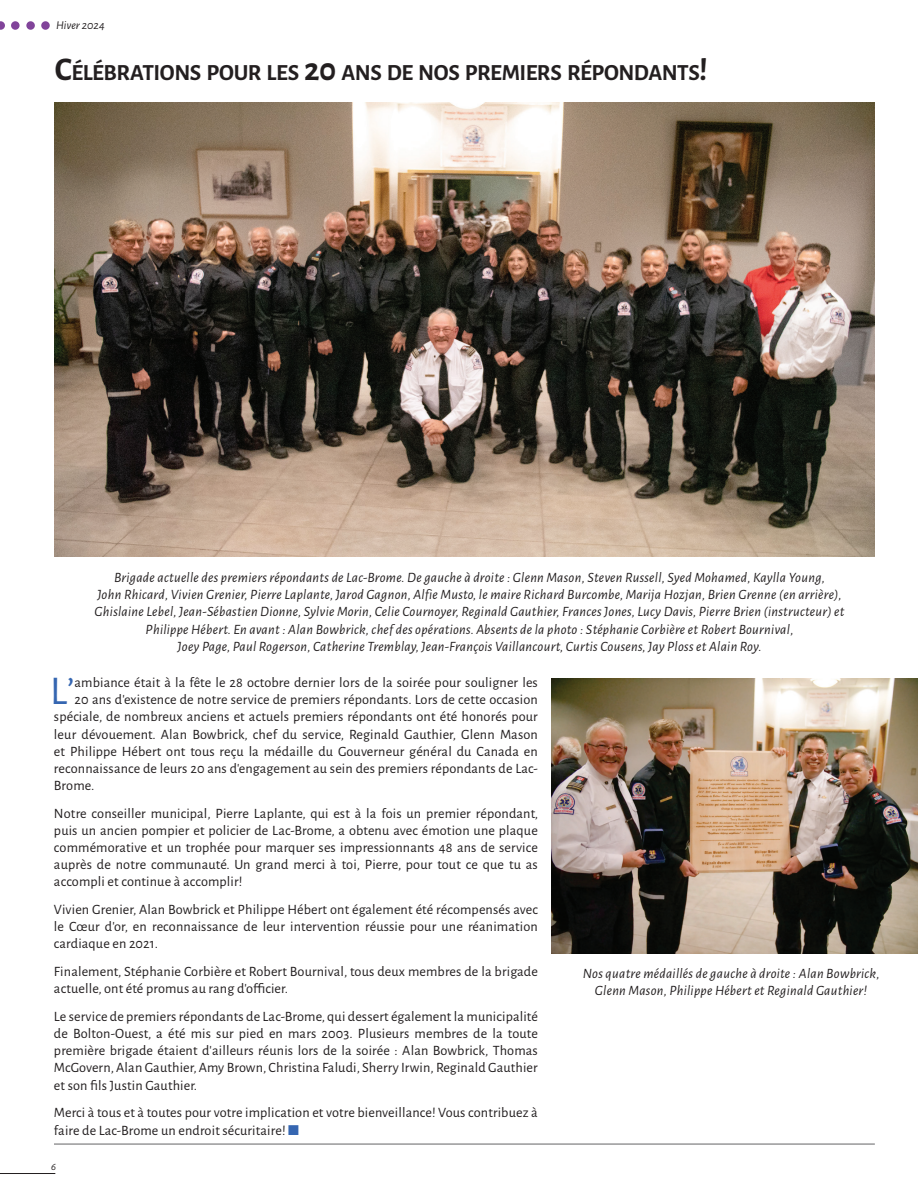
<style>
.page{position:relative;width:918px;height:1188px;background:#fff}
.page>*{position:absolute;margin:0;border:0;box-sizing:border-box;transform-origin:0 0}
.t1{font:40.95px "Alegreya Sans";color:#3566b1}
.t2{font:700 23.1px "Alegreya Sans";letter-spacing:-.02em;color:#231f20}
.t3{font:14.25px/17.1px "Alegreya Sans";letter-spacing:.01em;color:#231f20;text-align:justify}
.t4{font:italic 14.25px/17.1px "Alegreya Sans";letter-spacing:.02em;color:#231f20;text-align:center}
.t5{font:italic 12px "Alegreya Sans";color:#231f20}
.t6{font:italic 10.5px "Alegreya Sans";color:#231f20}
.s1{font-size:33px}
.s2{color:#3566b1}
</style>
<div class="page">
<hr style="left:0;top:1173px;width:55px;height:1px;background:#231f20">
<svg style="left:0;top:21px;width:5px;height:9px"></svg>
<div style="left:11px;top:21px;width:9px;height:9px;background:#81449a;border-radius:50%"></div>
<div style="left:26px;top:21px;width:9px;height:9px;background:#81449a;border-radius:50%"></div>
<div style="left:41px;top:21px;width:9px;height:9px;background:#81449a;border-radius:50%"></div>
<img style="left:54px;top:103px;width:821px;height:454px">
<hr style="left:54px;top:1144px;width:821px;height:1px;background:#636366">
<img style="left:551px;top:679px;width:367px;height:274px">
<p class="t5" style="left:56px;top:17px;width:50px">Hiver 2024</p>
<h2 class="t2" style="left:55px;top:56px;width:655px"><span class="s1">C</span>ÉLÉBRATIONS POUR LES <span class="s1">20</span> ANS DE NOS PREMIERS RÉPONDANTS<span class="s1">!</span></h2>
<p class="t4" style="left:95px;top:568px;width:751px">Brigade actuelle des premiers répondants de Lac-Brome. De gauche à droite : Glenn Mason, Steven Russell, Syed Mohamed, Kaylla Young,<br>John Rhicard, Vivien Grenier, Pierre Laplante, Jarod Gagnon, Alfie Musto, le maire Richard Burcombe, Marija Hozjan, Brien Grenne (en arrière), Ghislaine Lebel, Jean-Sébastien Dionne, Sylvie Morin, Celie Cournoyer, Reginald Gauthier, Frances Jones, Lucy Davis, Pierre Brien (instructeur) et Philippe Hébert. En avant : Alan Bowbrick, chef des opérations. Absents de la photo : Stéphanie Corbière et Robert Bournival,<br>Joey Page, Paul Rogerson, Catherine Tremblay, Jean-François Vaillancourt, Curtis Cousens, Jay Ploss et Alain Roy.</p>
<h1 class="t1" style="left:50px;top:663px;width:25px">L’</h1>
<p class="t3" style="left:75px;top:673px;width:465px">ambiance était à la fête le 28 octobre dernier lors de la soirée pour souligner les</p>
<p class="t3" style="left:75px;top:691px;width:465px">20 ans d’existence de notre service de premiers répondants. Lors de cette occasion</p>
<p class="t3" style="left:54px;top:708px;width:485px">spéciale, de nombreux anciens et actuels premiers répondants ont été honorés pour</p>
<p class="t3" style="left:54px;top:725px;width:485px">leur dévouement. Alan Bowbrick, chef du service, Reginald Gauthier, Glenn Mason</p>
<p class="t3" style="left:54px;top:742px;width:485px">et Philippe Hébert ont tous reçu la médaille du Gouverneur général du Canada en</p>
<p class="t3" style="left:54px;top:759px;width:485px">reconnaissance de leurs 20 ans d’engagement au sein des premiers répondants de Lac-</p>
<p class="t3" style="left:54px;top:776px;width:42px">Brome.</p>
<p class="t3" style="left:54px;top:804px;width:486px">Notre conseiller municipal, Pierre Laplante, qui est à la fois un premier répondant, puis un ancien pompier et policier de Lac-Brome, a obtenu avec émotion une plaque commémorative et un trophée pour marquer ses impressionnants 48 ans de service auprès de notre communauté. Un grand merci à toi, Pierre, pour tout ce que tu as accompli et continue à accomplir!</p>
<p class="t3" style="left:54px;top:900px;width:485px">Vivien Grenier, Alan Bowbrick et Philippe Hébert ont également été récompensés avec le Cœur d’or, en reconnaissance de leur intervention réussie pour une réanimation cardiaque en 2021.</p>
<p class="t3" style="left:54px;top:962px;width:485px">Finalement, Stéphanie Corbière et Robert Bournival, tous deux membres de la brigade actuelle, ont été promus au rang d’officier.</p>
<p class="t3" style="left:54px;top:1007px;width:485px">Le service de premiers répondants de Lac-Brome, qui dessert également la municipalité de Bolton-Ouest, a été mis sur pied en mars 2003. Plusieurs membres de la toute première brigade étaient d’ailleurs réunis lors de la soirée : Alan Bowbrick, Thomas McGovern, Alan Gauthier, Amy Brown, Christina Faludi, Sherry Irwin, Reginald Gauthier et son fils Justin Gauthier.</p>
<p class="t3" style="left:54px;top:1104px;width:485px">Merci à tous et à toutes pour votre implication et votre bienveillance! Vous contribuez à faire de Lac-Brome un endroit sécuritaire! <span class="s2">■</span></p>
<p class="t6" style="left:51px;top:1159px;width:6px">6</p>
<p class="t4" style="left:583px;top:964px;width:299px">Nos quatre médaillés de gauche à droite : Alan Bowbrick,<br>Glenn Mason, Philippe Hébert et Reginald Gauthier!</p>
</div>
